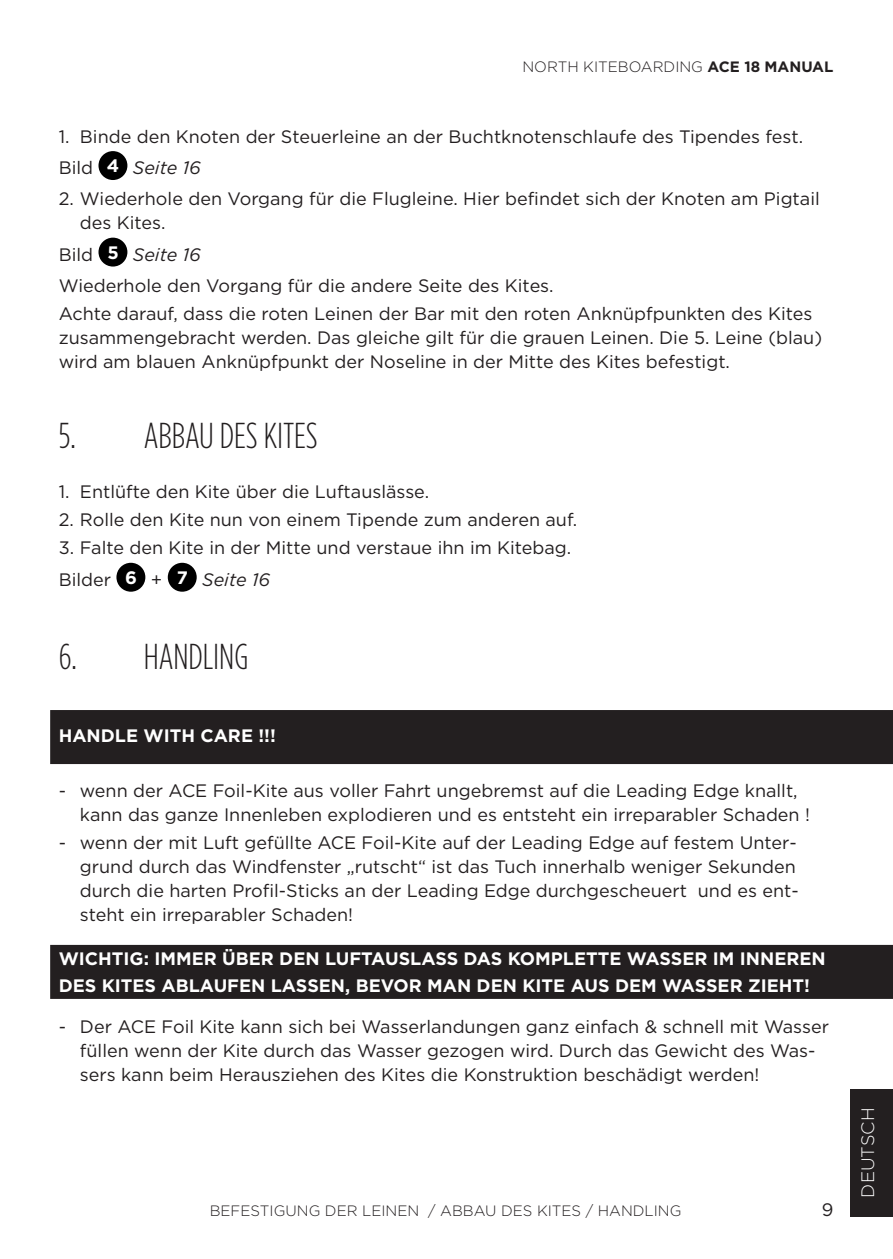
<style>
.page{position:relative;width:893px;height:1259px;background:#fff}
.page>*{position:absolute;margin:0;border:0;box-sizing:border-box;transform-origin:0 0}
.t1{font:300 condensed 36px "Gotham HTF";color:#231f20}
.t2{font:18px/24px "Gotham HTF";color:#231f20}
.t3{font:700 18px/27px "Gotham HTF";color:#fff}
.t4{font:300 18px "Gotham HTF";color:#fff}
.t5{font:300 15px "Gotham HTF";color:#231f20}
.s1{font-weight:700}
.s2{font-weight:700;color:#fff}
.s3{font-style:italic}
</style>
<div class="page">
<div style="left:850px;top:1089px;width:43px;height:127px;background:#231f20"></div>
<div style="left:50px;top:710px;width:843px;height:54px;background:#231f20"></div>
<div style="left:50px;top:945px;width:843px;height:54px;background:#231f20"></div>
<div style="left:98px;top:151px;width:29px;height:29px;background:#000;border-radius:50%"></div>
<div style="left:98px;top:238px;width:29px;height:28px;background:#000;border-radius:50%"></div>
<div style="left:116px;top:563px;width:29px;height:29px;background:#000;border-radius:50%"></div>
<div style="left:168px;top:563px;width:29px;height:29px;background:#000;border-radius:50%"></div>
<p class="t5" style="left:522px;top:59px;width:313px">NORTH KITEBOARDING <span class="s1">ACE 18 MANUAL</span></p>
<p class="t2" style="left:59px;top:120px;width:746px;line-height:31.2px">1. Binde den Knoten der Steuerleine an der Buchtknotenschlaufe des Tipendes fest.<br>Bild <span class="s2">4</span> <span class="s3">Seite 16</span></p>
<p class="t2" style="left:80px;top:187px;width:741px;text-indent:-21px">2. Wiederhole den Vorgang für die Flugleine. Hier befindet sich der Knoten am Pigtail des Kites.</p>
<p class="t2" style="left:59px;top:238px;width:496px;line-height:31.2px">Bild <span class="s2">5</span> <span class="s3">Seite 16<br></span>Wiederhole den Vorgang für die andere Seite des Kites.</p>
<p class="t2" style="left:59px;top:301px;width:765px">Achte darauf, dass die roten Leinen der Bar mit den roten Anknüpfpunkten des Kites zusammengebracht werden. Das gleiche gilt für die grauen Leinen. Die 5. Leine (blau) wird am blauen Anknüpfpunkt der Noseline in der Mitte des Kites befestigt.</p>
<h1 class="t1" style="left:59px;top:417px;width:260px">5. ABBAU DES KITES</h1>
<p class="t2" style="left:59px;top:479px;width:372px">1. Entlüfte den Kite über die Luftauslässe.</p>
<p class="t2" style="left:59px;top:507px;width:520px">2. Rolle den Kite nun von einem Tipende zum anderen auf.</p>
<p class="t2" style="left:59px;top:532px;width:514px;line-height:31.2px">3. Falte den Kite in der Mitte und verstaue ihn im Kitebag.<br>Bilder <span class="s2">6</span> + <span class="s2">7</span> <span class="s3">Seite 16</span></p>
<h1 class="t1" style="left:59px;top:637px;width:191px">6. HANDLING</h1>
<p class="t3" style="left:59px;top:721px;width:219px">HANDLE WITH CARE !!!</p>
<p class="t2" style="left:80px;top:778px;width:731px;text-indent:-21px">- wenn der ACE Foil-Kite aus voller Fahrt ungebremst auf die Leading Edge knallt, kann das ganze Innenleben explodieren und es entsteht ein irreparabler Schaden !</p>
<p class="t2" style="left:80px;top:830px;width:720px;text-indent:-21px">- wenn der mit Luft gefüllte ACE Foil-Kite auf der Leading Edge auf festem Unter&shy;grund durch das Windfenster „rutscht“ ist das Tuch innerhalb weniger Sekunden durch die harten Profil-Sticks an der Leading Edge durchgescheuert und es ent&shy;steht ein irreparabler Schaden!</p>
<p class="t3" style="left:59px;top:944px;width:769px">WICHTIG: IMMER ÜBER DEN LUFTAUSLASS DAS KOMPLETTE WASSER IM INNEREN<br>DES KITES ABLAUFEN LASSEN, BEVOR MAN DEN KITE AUS DEM WASSER ZIEHT!</p>
<p class="t2" style="left:80px;top:1014px;width:750px;text-indent:-21px">- Der ACE Foil Kite kann sich bei Wasserlandungen ganz einfach &amp; schnell mit Wasser füllen wenn der Kite durch das Wasser gezogen wird. Durch das Gewicht des Was&shy;sers kann beim Herausziehen des Kites die Konstruktion beschädigt werden!</p>
<p class="t5" style="left:210px;top:1203px;width:473px">BEFESTIGUNG DER LEINEN / ABBAU DES KITES / HANDLING</p>
<p class="t2" style="left:822px;top:1197px;width:13px">9</p>
<p class="t4" style="left:858px;top:1197px;width:91px;rotate:-90deg">DEUTSCH</p>
</div>
